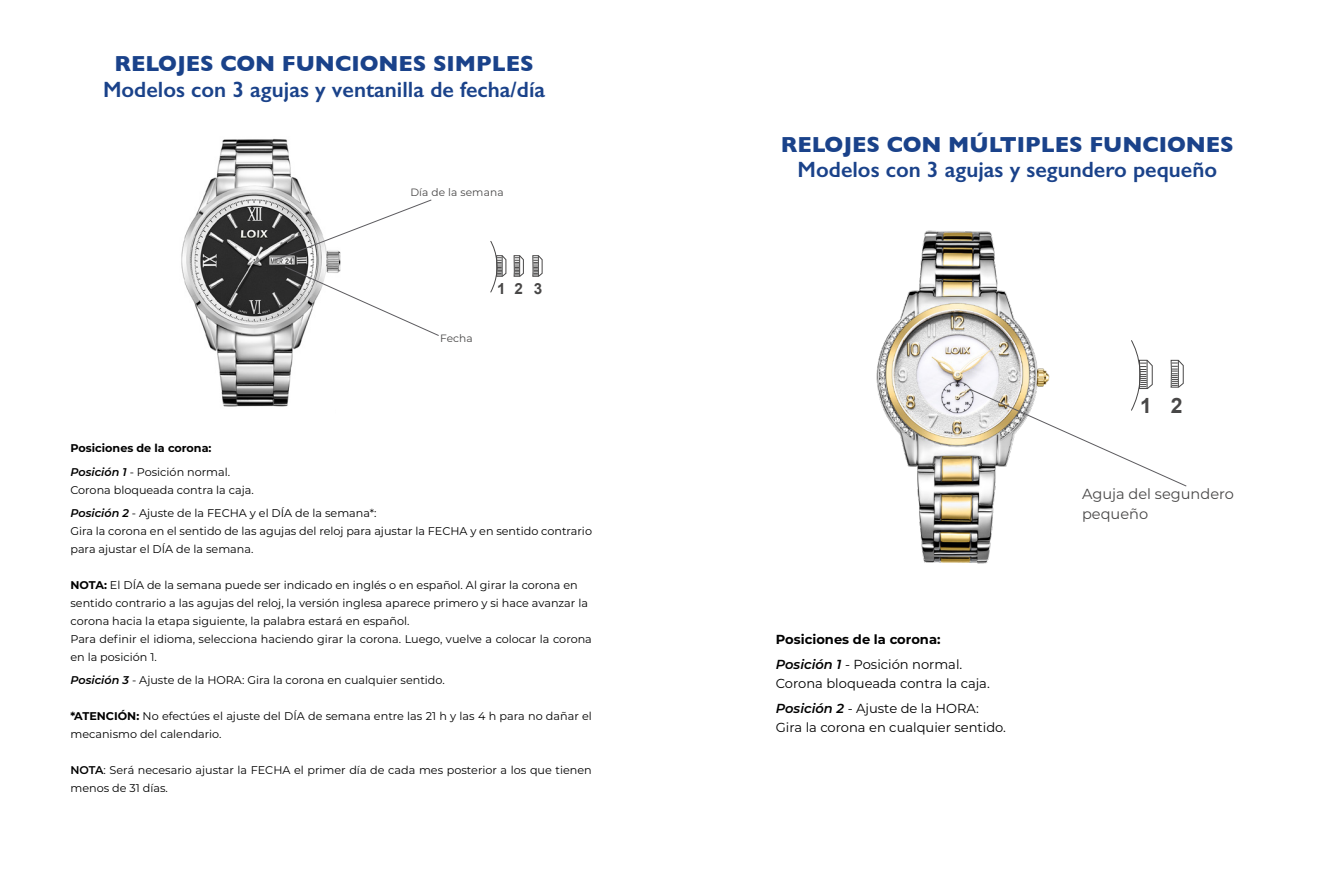
<style>
.page{position:relative;width:1330px;height:875px;background:#fff}
.page>*{position:absolute;margin:0;border:0;box-sizing:border-box;transform-origin:0 0}
.t1{font:600 22.22px "Gill Sans";color:#1a428a}
.t2{font:700 22.22px "Gill Sans";color:#1a428a}
.t3{font:700 21px "Arial";color:#484747}
.t4{font:700 15.31px "Arial";color:#484747}
.t5{font:14.53px/19.9px "Montserrat";color:#484747}
.t6{font:13.04px/24.9px "Montserrat";color:#000}
.t7{font:700 13.04px/24.9px "Montserrat";color:#000}
.t8{font:11.2px/17.9px "Montserrat";color:#000}
.t9{font:700 11.2px/23.5px "Montserrat";color:#000}
.t10{font:10.59px "Montserrat";letter-spacing:.01em;color:#484747}
.s1{font-weight:600;font-style:italic}
.s2{font-weight:400}
.s3{font-weight:700}
.s4{font-weight:600}
.s5{font-size:21.18px}
</style>
<div class="page">
<img style="left:181px;top:139px;width:125px;height:268px">
<div style="left:290px;top:404px;width:45px;height:16px;background:#fff"></div>
<svg style="left:273px;top:199px;width:166px;height:138px"></svg>
<svg style="left:490px;top:241px;width:17px;height:52px"></svg>
<svg style="left:513px;top:255px;width:11px;height:22px"></svg>
<svg style="left:532px;top:255px;width:11px;height:22px"></svg>
<img style="left:876px;top:230px;width:153px;height:334px">
<svg style="left:969px;top:340px;width:218px;height:147px"></svg>
<h1 class="t2" style="left:115px;top:46px;width:421px">RELOJES CON FUNCIONES SIMPLES</h1>
<h1 class="t1" style="left:103px;top:76px;width:444px">Modelos con 3 agujas y ventanilla de fecha/día</h1>
<p class="t10" style="left:410px;top:185px;width:95px">Día de la semana</p>
<p class="t10" style="left:440px;top:331px;width:34px">Fecha</p>
<h3 class="t4" style="left:497px;top:278px;width:47px">123</h3>
<p class="t9" style="left:70px;top:436px;width:161px">Posiciones de la corona:<br><span class="s1">Posición 1</span> <span class="s2">- Posición normal.</span></p>
<p class="t8" style="left:70px;top:478px;width:308px;line-height:23.5px">Corona bloqueada contra la caja.<br><span class="s1">Posición 2</span> - Ajuste de la FECHA y el DÍA de la semana*:</p>
<p class="t8" style="left:70px;top:522px;width:523px">Gira la corona en el sentido de las agujas del reloj para ajustar la FECHA y en sentido contrario para ajustar el DÍA de la semana.</p>
<p class="t8" style="left:70px;top:576px;width:523px"><span class="s3">NOTA:</span> El DÍA de la semana puede ser indicado en inglés o en español. Al girar la corona en sentido contrario a las agujas del reloj, la versión inglesa aparece primero y si hace avanzar la corona hacia la etapa siguiente, la palabra estará en español.<br>Para definir el idioma, selecciona haciendo girar la corona. Luego, vuelve a colocar la corona en la posición 1.</p>
<p class="t8" style="left:70px;top:671px;width:376px"><span class="s1">Posición 3</span> - Ajuste de la HORA: Gira la corona en cualquier sentido.</p>
<p class="t8" style="left:70px;top:707px;width:523px"><span class="s3">*ATENCIÓN:</span> No efectúes el ajuste del DÍA de semana entre las 21 h y las 4 h para no dañar el mecanismo del calendario.</p>
<p class="t8" style="left:70px;top:761px;width:523px"><span class="s4">NOTA</span>: Será necesario ajustar la FECHA el primer día de cada mes posterior a los que tienen menos de 31 días.</p>
<h1 class="t2" style="left:781px;top:126px;width:455px">RELOJES CON MÚLTIPLES FUNCIONES</h1>
<h1 class="t1" style="left:798px;top:156px;width:421px">Modelos con 3 agujas y segundero pequeño</h1>
<h2 class="t3" style="left:1140px;top:392px;width:44px">1 <span class="s5">2</span></h2>
<p class="t7" style="left:776px;top:626px;width:188px">Posiciones de la corona:<br><span class="s1">Posición 1</span> <span class="s2">- Posición normal.</span></p>
<p class="t6" style="left:776px;top:670px;width:215px">Corona bloqueada contra la caja.<br><span class="s1">Posición 2</span> - Ajuste de la HORA:</p>
<p class="t6" style="left:776px;top:714px;width:232px">Gira la corona en cualquier sentido.</p>
<p class="t5" style="left:1082px;top:484px;width:153px">Aguja del segundero pequeño</p>
</div>
